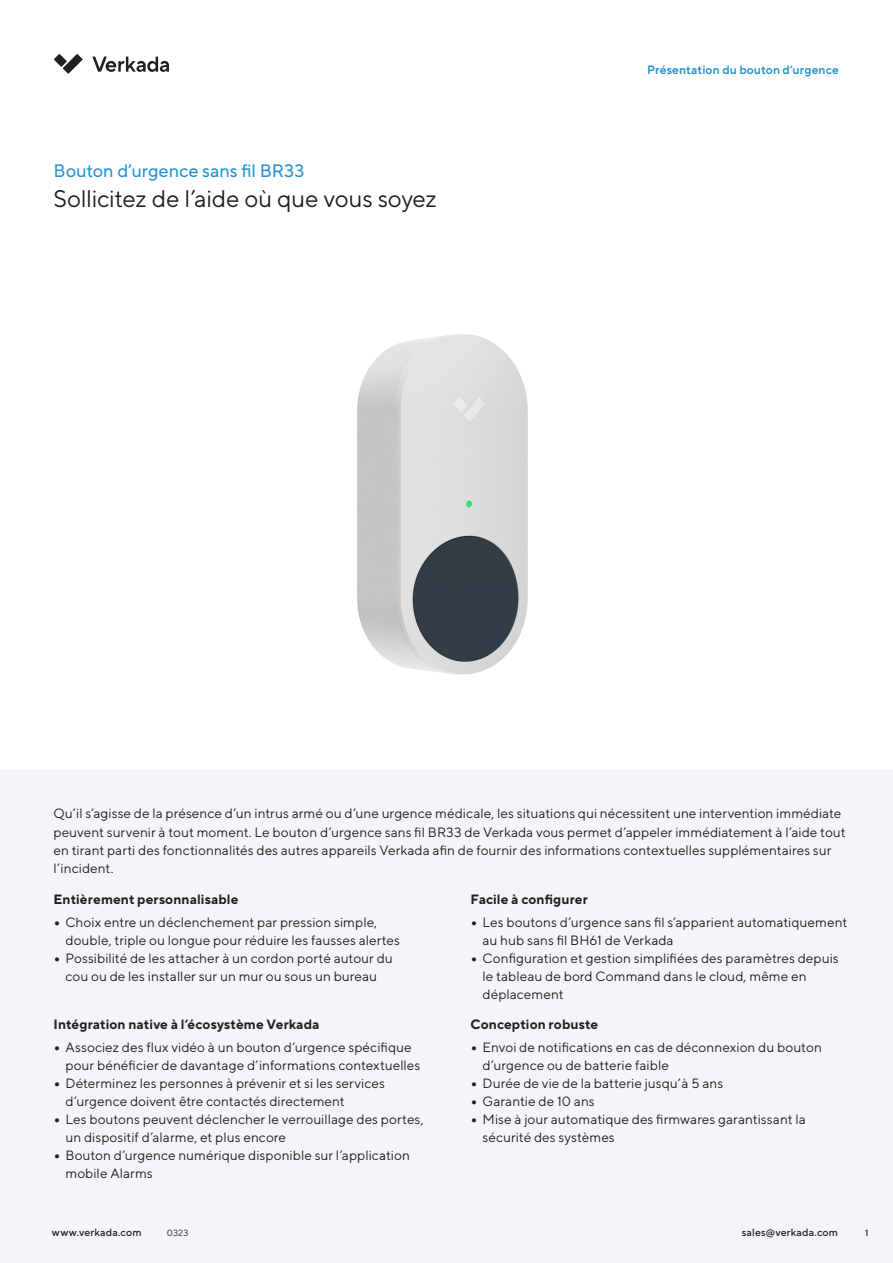
<style>
.page{position:relative;width:893px;height:1263px;background:#fff}
.page>*{position:absolute;margin:0;border:0;box-sizing:border-box;transform-origin:0 0}
.Level_1-Headlines-Ti{font:24px "TT Norms Pro";letter-spacing:-.01em;color:#231f20}
.Level_2-Subtitles-Se{font:18px "TT Norms Pro";color:#2292cc}
.t1{font:13.5px/18px "TT Norms Pro";letter-spacing:.01em;color:#231f20}
.Level_3-Body_Title-S{font:700 13.5px "TT Norms Pro";letter-spacing:.01em;color:#231f20}
.t2{font:600 12px "TT Norms Pro";letter-spacing:.01em;color:#2292cc}
.t3{font:500 10.5px "TT Norms Pro";letter-spacing:.02em;color:#231f20}
.t4{font:9px "TT Norms Pro";letter-spacing:.03em;color:#231f20}
.t5{font:500 9px "TT Norms Pro";color:#231f20}
.s1{font-weight:900}
</style>
<div class="page">
<svg style="left:54px;top:54px;width:29px;height:20px"></svg>
<svg style="left:92px;top:57px;width:77px;height:15px"></svg>
<div style="left:0;top:769px;width:893px;height:494px;background:#f4f5f8"></div>
<img style="left:357px;top:334px;width:171px;height:341px">
<p class="Level_2-Subtitles-Se" style="left:53px;top:158px;width:252px">Bouton d’urgence sans fil BR33</p>
<p class="Level_1-Headlines-Ti" style="left:53px;top:182px;width:385px">Sollicitez de l’aide où que vous soyez</p>
<p class="t2" style="left:647px;top:61px;width:193px">Présentation du bouton d’urgence</p>
<p class="t1" style="left:53px;top:804px;width:794px">Qu’il s’agisse de la présence d’un intrus armé ou d’une urgence médicale, les situations qui nécessitent une intervention immédiate peuvent survenir à tout moment. Le bouton d’urgence sans fil BR33 de Verkada vous permet d’appeler immédiatement à l’aide tout en tirant parti des fonctionnalités des autres appareils Verkada afin de fournir des informations contextuelles supplémentaires sur l’incident.</p>
<p class="Level_3-Body_Title-S" style="left:53px;top:889px;width:187px">Entièrement personnalisable</p>
<p class="t1" style="left:65px;top:913px;width:336px;text-indent:-12px"><span class="s1">•</span> Choix entre un déclenchement par pression simple, double, triple ou longue pour réduire les fausses alertes</p>
<p class="t1" style="left:53px;top:949px;width:341px;text-align:center"><span class="s1">•</span> Possibilité de les attacher à un cordon porté autour du cou ou de les installer sur un mur ou sous un bureau</p>
<p class="Level_3-Body_Title-S" style="left:470px;top:889px;width:119px">Facile à configurer</p>
<p class="t1" style="left:482px;top:913px;width:366px;text-indent:-12px"><span class="s1">•</span> Les boutons d’urgence sans fil s’apparient automatiquement au hub sans fil BH61 de Verkada</p>
<p class="t1" style="left:482px;top:949px;width:358px;text-indent:-12px"><span class="s1">•</span> Configuration et gestion simplifiées des paramètres depuis le tableau de bord Command dans le cloud, même en déplacement</p>
<p class="Level_3-Body_Title-S" style="left:470px;top:1014px;width:129px">Conception robuste</p>
<p class="t1" style="left:482px;top:1037px;width:341px;text-indent:-12px"><span class="s1">•</span> Envoi de notifications en cas de déconnexion du bouton d’urgence ou de batterie faible</p>
<p class="t1" style="left:470px;top:1073px;width:254px"><span class="s1">•</span> Durée de vie de la batterie jusqu’à 5 ans</p>
<p class="t1" style="left:470px;top:1091px;width:126px"><span class="s1">•</span> Garantie de 10 ans</p>
<p class="t1" style="left:482px;top:1109px;width:325px;text-indent:-12px"><span class="s1">•</span> Mise à jour automatique des firmwares garantissant la sécurité des systèmes</p>
<p class="Level_3-Body_Title-S" style="left:53px;top:1014px;width:268px">Intégration native à l’écosystème Verkada</p>
<p class="t1" style="left:65px;top:1037px;width:356px;text-indent:-12px"><span class="s1">•</span> Associez des flux vidéo à un bouton d’urgence spécifique pour bénéficier de davantage d’informations contextuelles</p>
<p class="t1" style="left:65px;top:1073px;width:321px;text-indent:-12px"><span class="s1">•</span> Déterminez les personnes à prévenir et si les services d’urgence doivent être contactés directement</p>
<p class="t1" style="left:65px;top:1109px;width:360px;text-indent:-12px"><span class="s1">•</span> Les boutons peuvent déclencher le verrouillage des portes, un dispositif d’alarme, et plus encore</p>
<p class="t1" style="left:65px;top:1145px;width:346px;text-indent:-12px"><span class="s1">•</span> Bouton d’urgence numérique disponible sur l’application mobile Alarms</p>
<p class="t3" style="left:52px;top:1225px;width:91px">www.verkada.com</p>
<p class="t4" style="left:167px;top:1226px;width:23px">0323</p>
<p class="t3" style="left:742px;top:1225px;width:98px">sales@verkada.com</p>
<p class="t5" style="left:865px;top:1226px;width:5px">1</p>
<p class="t4" style="left:164px;top:1226px;width:23px">0323</p>
</div>
